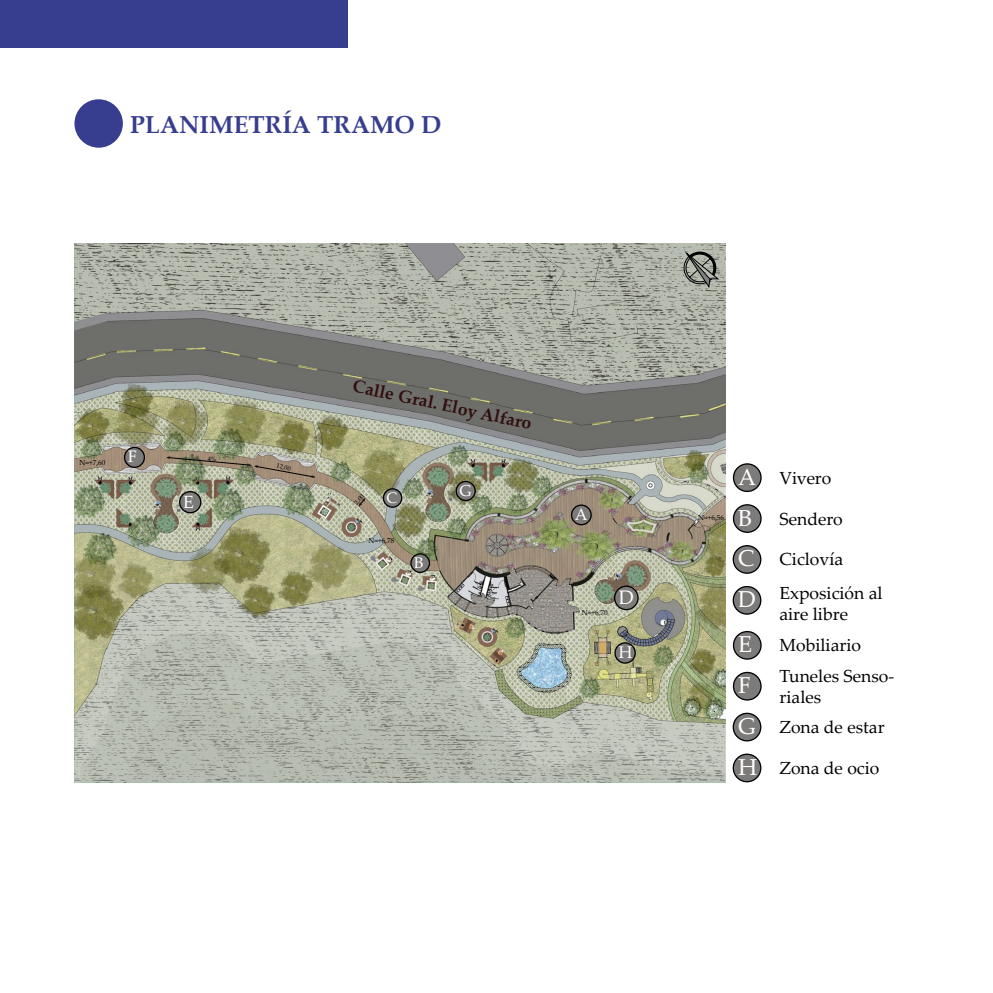
<style>
.page{position:relative;width:993px;height:993px;background:#fff}
.page>*{position:absolute;margin:0;border:0;box-sizing:border-box;transform-origin:0 0}
.t1{font:700 24.5px "Palatino Linotype";color:#383e8f}
.t2{font:23.1px "Palatino Linotype";color:#fff}
.t3{font:19.6px "Palatino Linotype";color:#fff}
.t4{font:17.68px "Palatino Linotype";color:#fff}
.t5{font:17.5px/33.9px "Palatino Linotype";color:#000}
.t6{font:700 17.5px "Palatino Linotype";color:#310e0f}
.t7{font:16.97px "Palatino Linotype";color:#fff}
.t8{font:16.62px "Palatino Linotype";color:#fff}
.t9{font:16.45px "Palatino Linotype";color:#fff}
.t10{font:15.92px "Palatino Linotype";color:#fff}
.t11{font:15.58px "Palatino Linotype";color:#fff}
.t12{font:15.4px "Palatino Linotype";color:#fff}
.t13{font:7.17px "Palatino Linotype";color:#000}
.t14{font:6.3px "Palatino Linotype";color:#000}
.s1{font-size:23.1px;color:#fff}
</style>
<div class="page">
<div style="left:0;top:0;width:347px;height:48px;background:#383e8f"></div>
<div style="left:74px;top:99px;width:49px;height:49px;background:#383e8f;border-radius:50%"></div>
<img style="left:74px;top:243px;width:651px;height:539px">
<svg style="left:358px;top:498px;width:7px;height:8px"></svg>
<svg style="left:166px;top:456px;width:149px;height:22px;background:#97917a"></svg>
<div style="left:615px;top:642px;width:20px;height:20px;background:#7d7a7a;border-radius:50%"></div>
<div style="left:614px;top:642px;width:21px;height:21px;border:1px solid #000;border-radius:50%"></div>
<svg style="left:456px;top:481px;width:19px;height:19px"></svg>
<div style="left:455px;top:480px;width:20px;height:21px;border:1px solid #000;border-radius:50%"></div>
<div style="left:124px;top:447px;width:20px;height:20px;background:#7d7a7a;border-radius:50%"></div>
<div style="left:124px;top:446px;width:21px;height:22px;border:1px solid #000;border-radius:50%"></div>
<div style="left:180px;top:491px;width:21px;height:21px;background:#7d7a7a;border-radius:50%"></div>
<div style="left:179px;top:491px;width:22px;height:22px;border:1px solid #000;border-radius:50%"></div>
<div style="left:614px;top:586px;width:23px;height:23px;background:#7d7a7a;border-radius:50%"></div>
<div style="left:613px;top:585px;width:25px;height:25px;border:1px solid #000;border-radius:50%"></div>
<svg style="left:383px;top:488px;width:18px;height:19px"></svg>
<div style="left:382px;top:488px;width:20px;height:19px;border:1px solid #000;border-radius:50%"></div>
<div style="left:411px;top:553px;width:18px;height:19px;background:#7d7a7a;border-radius:50%"></div>
<div style="left:410px;top:553px;width:20px;height:20px;border:1px solid #000;border-radius:50%"></div>
<div style="left:571px;top:505px;width:20px;height:19px;background:#7d7a7a;border-radius:50%"></div>
<div style="left:570px;top:504px;width:21px;height:21px;border:1px solid #000;border-radius:50%"></div>
<div style="left:733px;top:464px;width:27px;height:27px;background:#7d7a7a;border-radius:50%"></div>
<div style="left:732px;top:463px;width:29px;height:29px;border:1px solid #000;border-radius:50%"></div>
<div style="left:733px;top:504px;width:27px;height:28px;background:#7d7a7a;border-radius:50%"></div>
<div style="left:732px;top:504px;width:29px;height:28px;border:1px solid #000;border-radius:50%"></div>
<div style="left:733px;top:545px;width:27px;height:28px;background:#7d7a7a;border-radius:50%"></div>
<div style="left:732px;top:545px;width:29px;height:28px;border:1px solid #000;border-radius:50%"></div>
<div style="left:733px;top:586px;width:27px;height:28px;background:#7d7a7a;border-radius:50%"></div>
<div style="left:732px;top:585px;width:29px;height:29px;border:1px solid #000;border-radius:50%"></div>
<div style="left:733px;top:631px;width:27px;height:27px;background:#7d7a7a;border-radius:50%"></div>
<div style="left:732px;top:630px;width:29px;height:29px;border:1px solid #000;border-radius:50%"></div>
<div style="left:733px;top:672px;width:27px;height:27px;background:#7d7a7a;border-radius:50%"></div>
<div style="left:732px;top:671px;width:29px;height:29px;border:1px solid #000;border-radius:50%"></div>
<div style="left:733px;top:713px;width:27px;height:27px;background:#7d7a7a;border-radius:50%"></div>
<div style="left:732px;top:712px;width:29px;height:29px;border:1px solid #000;border-radius:50%"></div>
<div style="left:733px;top:754px;width:27px;height:27px;background:#7d7a7a;border-radius:50%"></div>
<div style="left:732px;top:753px;width:29px;height:29px;border:1px solid #000;border-radius:50%"></div>
<svg style="left:682px;top:250px;width:36px;height:37px"></svg>
<h1 class="t1" style="left:130px;top:108px;width:312px">PLANIMETRÍA TRAMO D</h1>
<p class="t13" style="left:79px;top:457px;width:27px">N=+7,60</p>
<p class="t8" style="left:128px;top:445px;width:11px">F</p>
<p class="t4" style="left:183px;top:489px;width:12px">E</p>
<p class="t14" style="left:208px;top:454px;width:10px">4%</p>
<p class="t14" style="left:278px;top:461px;width:16px;rotate:15deg">12,00</p>
<p class="t6" style="left:355px;top:373px;width:184px;rotate:12deg">Calle Gral. Eloy Alfaro</p>
<p class="t14" style="left:352px;top:500px;width:13px;rotate:-48deg">2,00</p>
<p class="t12" style="left:386px;top:486px;width:12px">C</p>
<p class="t13" style="left:368px;top:535px;width:27px">N=+6,78</p>
<p class="t11" style="left:414px;top:551px;width:11px">B</p>
<p class="t10" style="left:459px;top:479px;width:14px">G</p>
<p class="t9" style="left:574px;top:502px;width:14px">A</p>
<p class="t13" style="left:581px;top:607px;width:27px">N=+6,70</p>
<p class="t3" style="left:618px;top:583px;width:17px">D</p>
<p class="t7" style="left:618px;top:640px;width:16px">H</p>
<p class="t13" style="left:698px;top:512px;width:27px">N=+6,56</p>
<p class="t5" style="left:738px;top:460px;width:95px"><span class="s1">A</span> Vivero</p>
<p class="t5" style="left:738px;top:501px;width:106px"><span class="s1">B</span> Sendero</p>
<p class="t5" style="left:737px;top:541px;width:146px"><span class="s1">C</span> Ciclovía<br><span class="s1">D</span> Exposición al</p>
<p class="t5" style="left:738px;top:597px;width:124px;line-height:31.7px;text-indent:41px">aire libre<br><span class="s1">E</span> Mobiliario</p>
<h2 class="t2" style="left:738px;top:668px;width:14px">F</h2>
<p class="t5" style="left:779px;top:665px;width:116px;line-height:21px">Tuneles Senso&shy;riales</p>
<p class="t5" style="left:737px;top:709px;width:148px"><span class="s1">G</span> Zona de estar</p>
<p class="t5" style="left:737px;top:750px;width:143px"><span class="s1">H</span> Zona de ocio</p>
</div>
